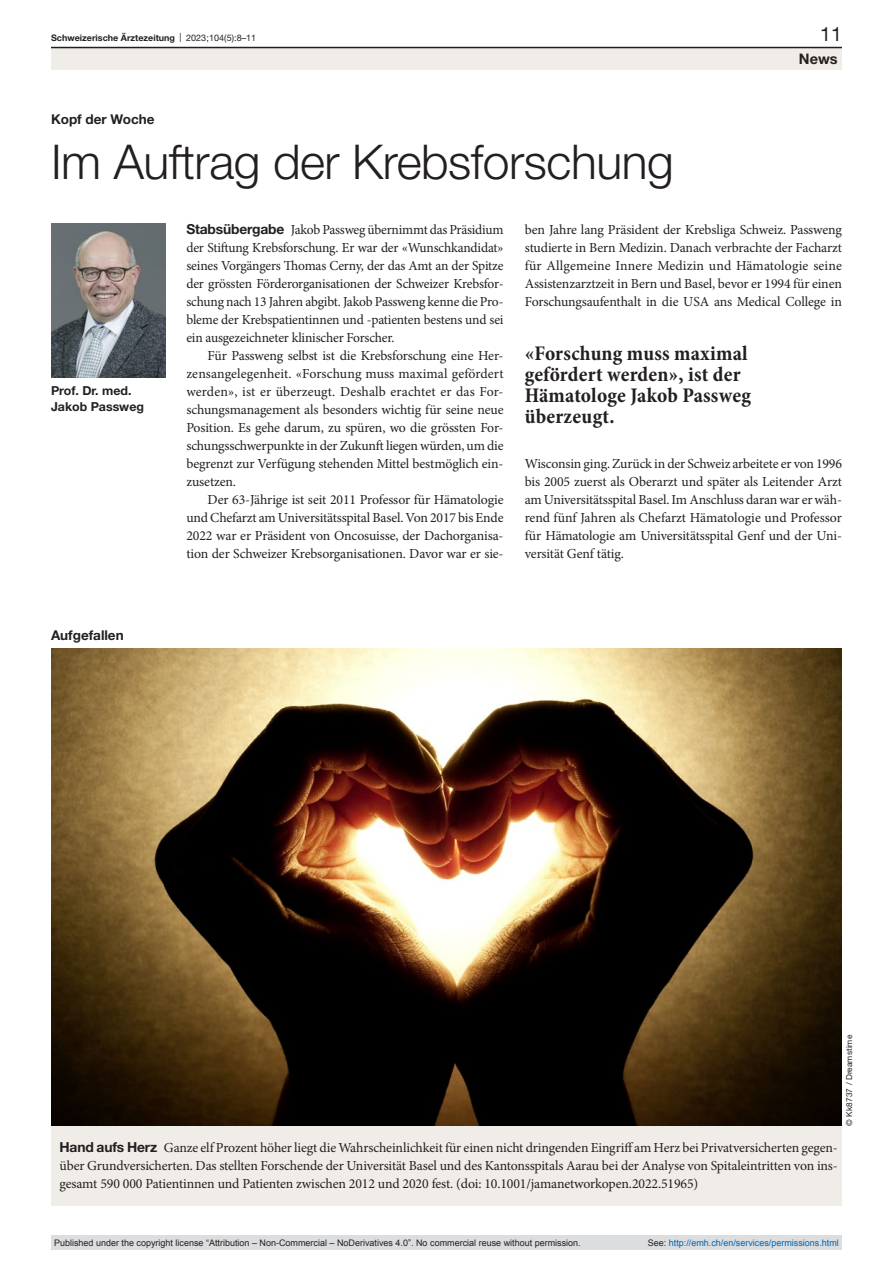
<style>
.page{position:relative;width:893px;height:1263px;background:#fff}
.page>*{position:absolute;margin:0;border:0;box-sizing:border-box;transform-origin:0 0}
.article-title-L32{font:300 48px "Helvetica Neue LT Pro";letter-spacing:-.01em;color:#231f20}
.quote{font:700 condensed 21px/21px "Minion Pro";letter-spacing:.005em;color:#231f20}
.t1{font:19.5px "Helvetica Neue LT Pro";color:#231f20}
.t2{font:700 14.55px "Helvetica Neue LT Pro";color:#231f20}
.paragraph-indent{font:13.8px/18px "Minion Pro";letter-spacing:-.01em;color:#231f20;text-align:justify}
.paragraph{font:13.8px/18px "Minion Pro";letter-spacing:-.01em;color:#231f20;text-align:justify}
.pre-heading{font:700 13.5px "Helvetica Neue LT Pro";color:#231f20}
.authors{font:700 12.3px/16.5px "Helvetica Neue LT Pro";color:#231f20}
.t3{font:9px "Arial";color:#231f20}
.t4{font:9px "Arial";color:#0066b3}
.t5{font:700 9px "Helvetica Neue LT Pro";color:#231f20}
.credits{font:8.25px "Helvetica Neue LT Pro";letter-spacing:.01em;color:#231f20}
.s1{font-weight:400}
.s2{font-family:"Helvetica Neue LT Pro";font-weight:700}
.s3{color:#231f20}
</style>
<div class="page">
<img style="left:51px;top:223px;width:114px;height:154px">
<div style="left:51px;top:1125px;width:791px;height:81px;background:#f0ece7"></div>
<img style="left:51px;top:648px;width:791px;height:477px">
<div style="left:51px;top:48px;width:791px;height:22px;background:#f0ece7"></div>
<hr style="left:51px;top:47px;width:791px;height:1px;background:#231f20">
<div style="left:51px;top:1235px;width:791px;height:15px;background:#dcdddf"></div>
<p class="t5" style="left:51px;top:32px;width:207px">Schweizerische Ärztezeitung <span class="s1">| 2023;104(5):8–11</span></p>
<h3 class="t1" style="left:820px;top:22px;width:23px">11</h3>
<p class="pre-heading" style="left:51px;top:111px;width:105px">Kopf der Woche</p>
<p class="article-title-L32" style="left:51px;top:132px;width:624px">Im Auftrag der Krebsforschung</p>
<p class="t2" style="left:799px;top:49px;width:40px">News</p>
<p class="authors" style="left:51px;top:382px;width:95px">Prof. Dr. med.<br>Jakob Passweg</p>
<p class="pre-heading" style="left:51px;top:626px;width:74px">Aufgefallen</p>
<p class="paragraph" style="left:186px;top:221px;width:319px"><span class="s2">Stabsübergabe</span> Jakob Passweg übernimmt das Präsidium der Stiftung Krebsforschung. Er war der «Wunschkandidat» seines Vorgängers Thomas Cerny, der das Amt an der Spitze der grössten Förderorganisationen der Schweizer Krebsfor&shy;schung nach 13 Jahren abgibt. Jakob Passweng kenne die Pro&shy;bleme der Krebspatientinnen und -patienten bestens und sei ein ausgezeichneter klinischer Forscher.</p>
<p class="paragraph-indent" style="left:186px;top:347px;width:319px;text-indent:21px">Für Passweng selbst ist die Krebsforschung eine Her&shy;zensangelegenheit. «Forschung muss maximal gefördert werden», ist er überzeugt. Deshalb erachtet er das For&shy;schungsmanagement als besonders wichtig für seine neue Position. Es gehe darum, zu spüren, wo die grössten For&shy;schungsschwerpunkte in der Zukunft liegen würden, um die begrenzt zur Verfügung stehenden Mittel bestmöglich ein&shy;zusetzen.</p>
<p class="paragraph-indent" style="left:186px;top:491px;width:319px;text-indent:21px">Der 63-Jährige ist seit 2011 Professor für Hämatologie und Chefarzt am Universitätsspital Basel. Von 2017 bis Ende 2022 war er Präsident von Oncosuisse, der Dachorganisa&shy;tion der Schweizer Krebsorganisationen. Davor war er sie-</p>
<p class="paragraph-indent" style="left:525px;top:221px;width:319px">ben Jahre lang Präsident der Krebsliga Schweiz. Passweng studierte in Bern Medizin. Danach verbrachte der Facharzt für Allgemeine Innere Medizin und Hämatologie seine Assistenzarztzeit in Bern und Basel, bevor er 1994 für einen Forschungsaufenthalt in die USA ans Medical College in</p>
<p class="quote" style="left:525px;top:344px;width:228px">«Forschung muss maximal gefördert werden», ist der<br>Hämatologe Jakob Passweg überzeugt.</p>
<p class="paragraph-indent" style="left:525px;top:455px;width:319px">Wisconsin ging. Zurück in der Schweiz arbeitete er von 1996 bis 2005 zuerst als Oberarzt und später als Leitender Arzt am Universitätsspital Basel. Im Anschluss daran war er wäh&shy;rend fünf Jahren als Chefarzt Hämatologie und Professor für Hämatologie am Universitätsspital Genf und der Uni&shy;versität Genf tätig.</p>
<p class="credits" style="left:844px;top:1125px;width:92px;rotate:-90deg">© Kk8737 / Dreamstime</p>
<p class="paragraph" style="left:60px;top:1139px;width:780px"><span class="s2">Hand aufs Herz</span> Ganze elf Prozent höher liegt die Wahrscheinlichkeit für einen nicht dringenden Eingriff am Herz bei Privatversicherten gegen&shy;über Grundversicherten. Das stellten Forschende der Universität Basel und des Kantonsspitals Aarau bei der Analyse von Spitaleintritten von ins&shy;gesamt 590 000 Patientinnen und Patienten zwischen 2012 und 2020 fest. (doi: 10.1001/jamanetworkopen.2022.51965)</p>
<p class="t3" style="left:54px;top:1237px;width:528px">Published under the copyright license “Attribution – Non-Commercial – NoDerivatives 4.0”. No commercial reuse without permission.</p>
<p class="t4" style="left:648px;top:1237px;width:193px"><span class="s3">See:</span> http://emh.ch/en/services/permissions.html</p>
</div>
